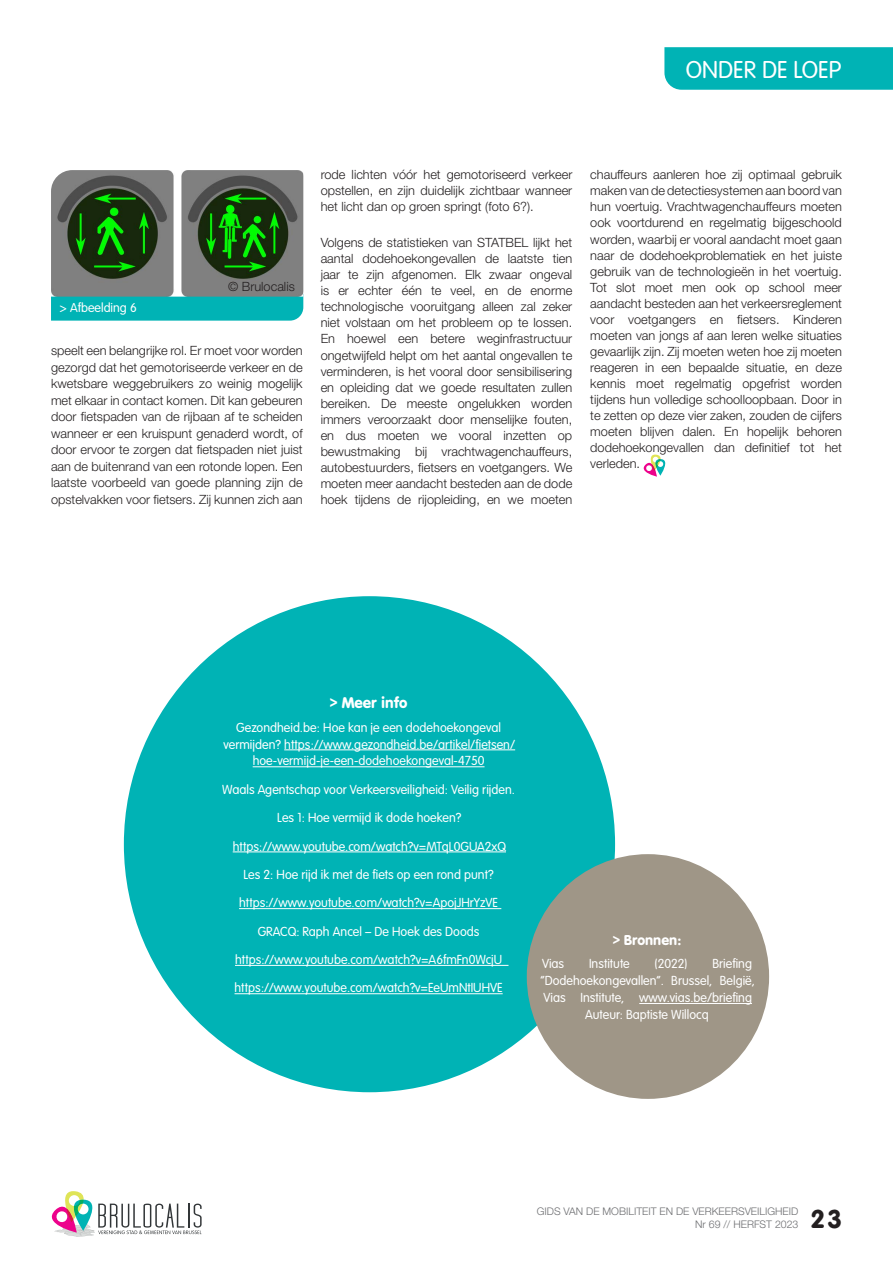
<style>
.page{position:relative;width:893px;height:1263px;background:#fff}
.page>*{position:absolute;margin:0;border:0;box-sizing:border-box;transform-origin:0 0}
.t1{font:27px "VAG Rundschrift D";color:#231f20}
.t2{font:300 25.5px "VAG Rundschrift D";color:#fff}
.t3{font:16.2px "VAG Rundschrift D";color:#fff}
.t4{font:15px "VAG Rundschrift D";color:#fff}
.t5{font:300 13.65px/28.3px "VAG Rundschrift D";color:#fff;text-align:center}
.t6{font:300 13.5px "VAG Rundschrift D";color:#fff}
.t7{font:300 12.75px/16px "Helvetica Neue LT Pro";color:#231f20;text-align:justify}
.t8{font:300 10.5px/12.6px "Helvetica Neue LT Pro";color:#6c6d70;text-align:right}
</style>
<div class="page">
<svg style="left:643px;top:455px;width:23px;height:22px"></svg>
<div style="left:124px;top:596px;width:491px;height:496px;background:#00b3b5;border-radius:50%"></div>
<hr style="left:284px;top:749px;width:231px;height:1px;background:#fff">
<hr style="left:253px;top:766px;width:232px;height:1px;background:#fff">
<hr style="left:233px;top:851px;width:273px;height:1px;background:#fff">
<hr style="left:239px;top:908px;width:262px;height:1px;background:#fff">
<hr style="left:235px;top:965px;width:273px;height:1px;background:#fff">
<hr style="left:235px;top:993px;width:268px;height:1px;background:#fff">
<div style="left:527px;top:854px;width:242px;height:245px;background:#9f9687;border-radius:50%"></div>
<hr style="left:639px;top:1003px;width:113px;height:1px;background:#fff">
<div style="left:51px;top:297px;width:252px;height:24px;background:#00b3b5"></div>
<img style="left:51px;top:170px;width:252px;height:127px">
<svg style="left:51px;top:1191px;width:151px;height:46px"></svg>
<div style="left:664px;top:47px;width:229px;height:43px;background:#00b3b5"></div>
<h2 class="t2" style="left:686px;top:55px;width:157px">ONDER DE LOEP</h2>
<p class="t6" style="left:60px;top:300px;width:79px">&gt; Afbeelding 6</p>
<p class="t7" style="left:228px;top:279px;width:68px">© Brulocalis</p>
<p class="t7" style="left:51px;top:342px;width:253px;line-height:16.5px">speelt een belangrijke rol. Er moet voor worden gezorgd dat het gemotoriseerde verkeer en de kwetsbare weggebruikers zo weinig mogelijk met elkaar in contact komen. Dit kan gebeuren door fietspaden van de rijbaan af te scheiden wanneer er een kruispunt genaderd wordt, of door ervoor te zorgen dat fietspaden niet juist aan de buitenrand van een rotonde lopen. Een laatste voorbeeld van goede planning zijn de opstelvakken voor fietsers. Zij kunnen zich aan</p>
<p class="t7" style="left:321px;top:166px;width:253px">rode lichten vóór het gemotoriseerd verkeer opstellen, en zijn duidelijk zichtbaar wanneer het licht dan op groen springt (foto 6?).</p>
<p class="t7" style="left:321px;top:234px;width:253px">Volgens de statistieken van STATBEL lijkt het aantal dodehoekongevallen de laatste tien jaar te zijn afgenomen. Elk zwaar ongeval is er echter één te veel, en de enorme technologische vooruitgang alleen zal zeker niet volstaan om het probleem op te lossen.<br>En hoewel een betere weginfrastructuur ongetwijfeld helpt om het aantal ongevallen te verminderen, is het vooral door sensibilisering en opleiding dat we goede resultaten zullen bereiken. De meeste ongelukken worden immers veroorzaakt door menselijke fouten, en dus moeten we vooral inzetten op bewustmaking bij vrachtwagenchauffeurs, autobestuurders, fietsers en voetgangers. We moeten meer aandacht besteden aan de dode hoek tijdens de rijopleiding, en we moeten</p>
<p class="t7" style="left:590px;top:166px;width:253px">chauffeurs aanleren hoe zij optimaal gebruik maken van de detectiesystemen aan boord van hun voertuig. Vrachtwagenchauffeurs moeten ook voortdurend en regelmatig bijgeschoold worden, waarbij er vooral aandacht moet gaan naar de dodehoekproblematiek en het juiste gebruik van de technologieën in het voertuig.<br>Tot slot moet men ook op school meer aandacht besteden aan het verkeersreglement voor voetgangers en fietsers. Kinderen moeten van jongs af aan leren welke situaties gevaarlijk zijn. Zij moeten weten hoe zij moeten reageren in een bepaalde situatie, en deze kennis moet regelmatig opgefrist worden tijdens hun volledige schoolloopbaan. Door in te zetten op deze vier zaken, zouden de cijfers moeten blijven dalen. En hopelijk behoren dodehoekongevallen dan definitief tot het verleden.</p>
<p class="t3" style="left:330px;top:693px;width:79px">&gt; Meer info</p>
<p class="t5" style="left:224px;top:719px;width:293px;line-height:17px">Gezondheid.be: Hoe kan je een dodehoekongeval vermijden? https://www.gezondheid.be/artikel/fietsen/ hoe-vermijd-je-een-dodehoekongeval-4750</p>
<p class="t5" style="left:222px;top:775px;width:292px">Waals Agentschap voor Verkeersveiligheid: Veilig rijden.<br>Les 1: Hoe vermijd ik dode hoeken? https://www.youtube.com/watch?v=MTqL0GUA2xQ Les 2: Hoe rijd ik met de fiets op een rond punt? https://www.youtube.com/watch?v=ApojJHrYzVE GRACQ: Raph Ancel – De Hoek des Doods https://www.youtube.com/watch?v=A6fmFn0WcjU https://www.youtube.com/watch?v=EeUmNtIUHVE</p>
<p class="t4" style="left:613px;top:931px;width:70px">&gt; Bronnen:</p>
<p class="t5" style="left:542px;top:950px;width:24px">Vias</p>
<p class="t5" style="left:589px;top:950px;width:42px">Institute</p>
<p class="t5" style="left:655px;top:950px;width:35px">(2022)</p>
<p class="t5" style="left:712px;top:950px;width:41px">Briefing</p>
<p class="t5" style="left:540px;top:967px;width:216px">“Dodehoekongevallen”. Brussel, België,</p>
<p class="t5" style="left:543px;top:984px;width:210px">Vias Institute, www.vias.be/briefing</p>
<p class="t5" style="left:585px;top:1001px;width:125px">Auteur: Baptiste Willocq</p>
<p class="t8" style="left:537px;top:1205px;width:263px">GIDS VAN DE MOBILITEIT EN DE VERKEERSVEILIGHEID<br>Nr 69 // Herfst 2023</p>
<h1 class="t1" style="left:811px;top:1202px;width:33px">23</h1>
</div>
